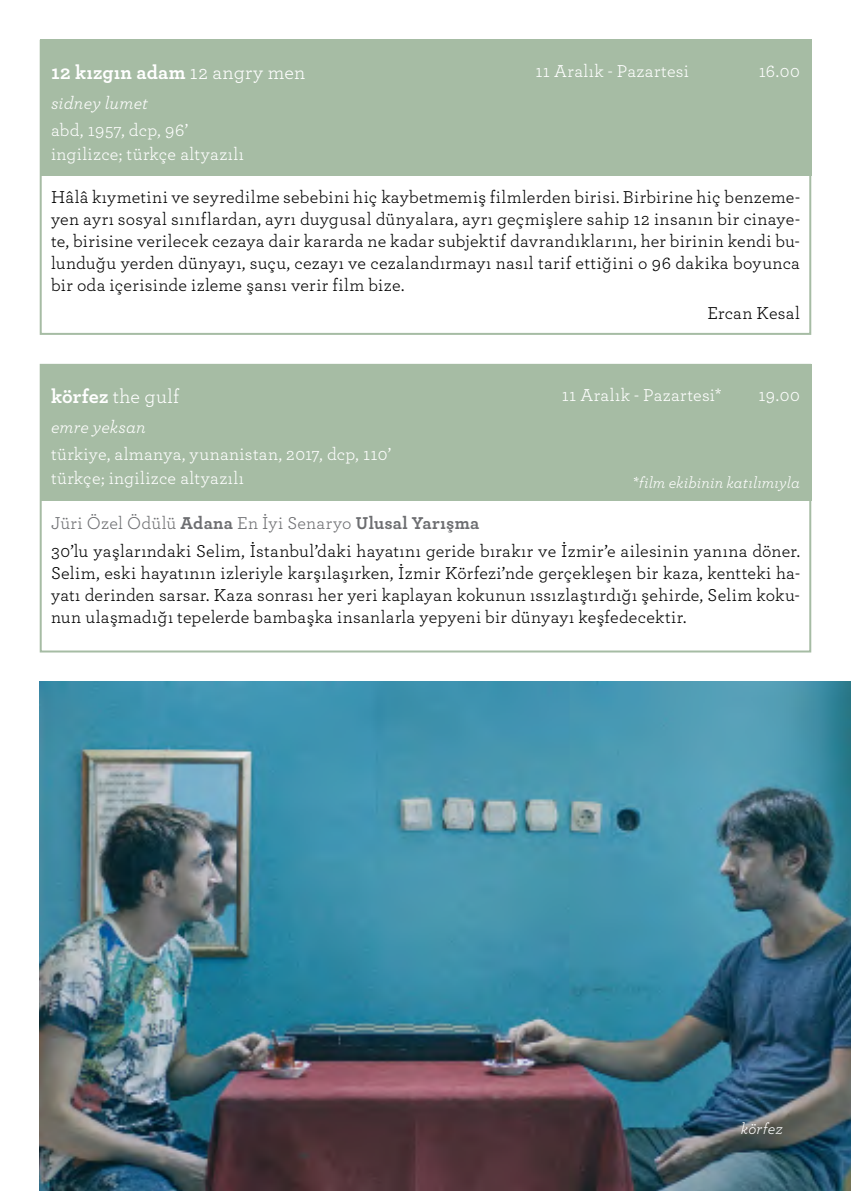
<style>
.page{position:relative;width:851px;height:1191px;background:#fff}
.page>*{position:absolute;margin:0;border:0;box-sizing:border-box;transform-origin:0 0}
.t1{font:700 20px "Archer";letter-spacing:.015em;color:#fff}
.t2{font:20px "Archer";letter-spacing:.02em;color:#fff}
.t3{font:18px/22px "Archer";letter-spacing:.015em;color:#000;text-align:justify}
.t4{font:18px/24.4px "Archer";letter-spacing:.02em;color:#fff}
.t5{font:italic 18px "Archer";letter-spacing:.01em;color:#fff}
.t6{font:italic 16px "Archer";letter-spacing:.005em;color:#fff}
.s1{font-weight:400}
.s2{font-weight:700}
.s3{color:#6d6e71}
.s4{font-weight:700;color:#6d6e71}
</style>
<div class="page">
<div style="left:40px;top:364px;width:771px;height:136px;background:#a6bca4"></div>
<div style="left:40px;top:364px;width:771px;height:288px;border:2px solid #a6bca4"></div>
<img style="left:40px;top:681px;width:810px;height:510px">
<div style="left:40px;top:40px;width:771px;height:136px;background:#a6bca4"></div>
<div style="left:40px;top:40px;width:771px;height:295px;border:2px solid #a6bca4"></div>
<p class="t1" style="left:51px;top:56px;width:255px">12 kızgın adam <span class="s1">12 angry men</span></p>
<p class="t5" style="left:51px;top:90px;width:98px">sidney lumet</p>
<p class="t4" style="left:51px;top:117px;width:194px">abd, 1957, dcp, 96’ ingilizce; türkçe altyazılı</p>
<p class="t4" style="left:535px;top:58px;width:155px">11 Aralık - Pazartesi</p>
<p class="t4" style="left:758px;top:58px;width:43px">16.00</p>
<p class="t3" style="left:51px;top:185px;width:750px">Hâlâ kıymetini ve seyredilme sebebini hiç kaybetmemiş filmlerden birisi. Birbirine hiç benzeme&shy;yen ayrı sosyal sınıflardan, ayrı duygusal dünyalara, ayrı geçmişlere sahip 12 insanın bir cinaye&shy;te, birisine verilecek cezaya dair kararda ne kadar subjektif davrandıklarını, her birinin kendi bu&shy;lunduğu yerden dünyayı, suçu, cezayı ve cezalandırmayı nasıl tarif ettiğini o 96 dakika boyunca bir oda içerisinde izleme şansı verir film bize.</p>
<p class="t3" style="left:707px;top:301px;width:94px">Ercan Kesal</p>
<p class="t2" style="left:51px;top:382px;width:130px"><span class="s2">körfez</span> the gulf</p>
<p class="t5" style="left:51px;top:414px;width:96px">emre yeksan</p>
<p class="t4" style="left:51px;top:441px;width:342px">türkiye, almanya, yunanistan, 2017, dcp, 110’ türkçe; ingilizce altyazılı</p>
<p class="t4" style="left:561px;top:382px;width:162px">11 Aralık - Pazartesi*</p>
<p class="t4" style="left:758px;top:382px;width:43px">19.00</p>
<p class="t6" style="left:632px;top:471px;width:169px">*film ekibinin katılımıyla</p>
<p class="t3" style="left:51px;top:508px;width:750px;line-height:27.6px"><span class="s3">Jüri Özel Ödülü</span> <span class="s4">Adana</span> <span class="s3">En İyi Senaryo</span> <span class="s4">Ulusal Yarışma<br></span>30’lu yaşlarındaki Selim, İstanbul’daki hayatını geride bırakır ve İzmir’e ailesinin yanına döner.</p>
<p class="t3" style="left:51px;top:561px;width:750px">Selim, eski hayatının izleriyle karşılaşırken, İzmir Körfezi’nde gerçekleşen bir kaza, kentteki ha&shy;yatı derinden sarsar. Kaza sonrası her yeri kaplayan kokunun ıssızlaştırdığı şehirde, Selim koku&shy;nun ulaşmadığı tepelerde bambaşka insanlarla yepyeni bir dünyayı keşfedecektir.</p>
<p class="t6" style="left:740px;top:1117px;width:43px">körfez</p>
</div>
